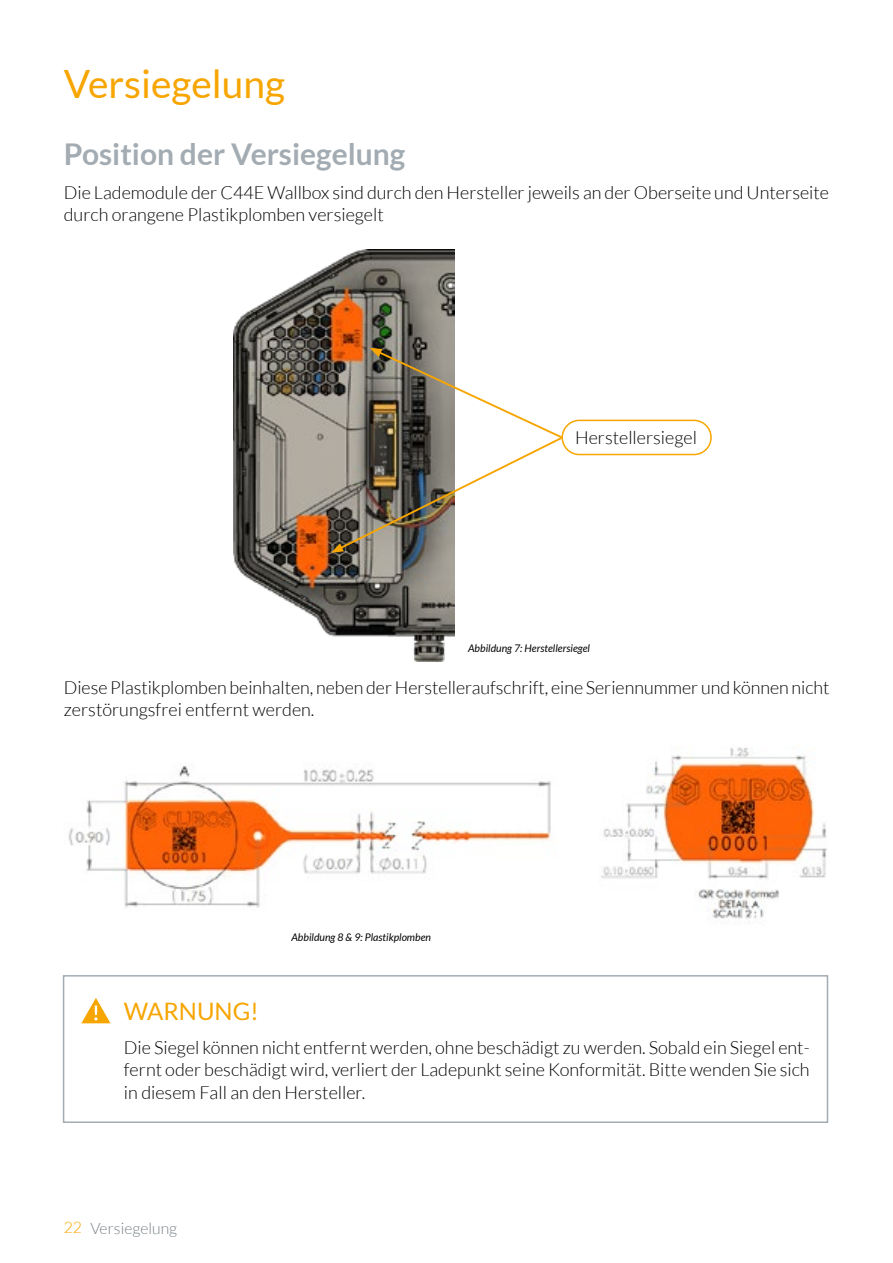
<style>
.page{position:relative;width:893px;height:1263px;background:#fff}
.page>*{position:absolute;margin:0;border:0;box-sizing:border-box;transform-origin:0 0}
.t1{font:39px "Lato";color:#f7a500}
.t2{font:700 30px "Lato";color:#a3acb2}
.t3{font:24px "Lato";color:#f7a500}
.t4{font:300 18px/22.5px "Lato";color:#000}
.t5{font:300 15.75px "Lato";color:#768085}
.t6{font:italic 10.5px "Lato";color:#000}
.s1{color:#f7a500}
</style>
<div class="page">
<img style="left:234px;top:249px;width:220px;height:413px">
<svg style="left:81px;top:998px;width:30px;height:25px"></svg>
<div style="left:63px;top:975px;width:765px;height:148px;border:2px solid #a3acb2"></div>
<div style="left:561px;top:420px;width:151px;height:35px;border:2px solid #f7a500;border-radius:17px"></div>
<svg style="left:331px;top:348px;width:234px;height:205px"></svg>
<img style="left:69px;top:766px;width:482px;height:142px">
<img style="left:601px;top:747px;width:226px;height:175px">
<h1 class="t1" style="left:64px;top:62px;width:223px">Versiegelung</h1>
<h2 class="t2" style="left:64px;top:137px;width:343px">Position der Versiegelung</h2>
<p class="t4" style="left:64px;top:181px;width:767px">Die Lademodule der C44E Wallbox sind durch den Hersteller jeweils an der Oberseite und Unterseite durch orangene Plastikplomben versiegelt</p>
<p class="t4" style="left:575px;top:426px;width:123px">Herstellersiegel</p>
<p class="t6" style="left:468px;top:642px;width:123px">Abbildung 7: Herstellersiegel</p>
<p class="t4" style="left:64px;top:676px;width:767px">Diese Plastikplomben beinhalten, neben der Herstelleraufschrift, eine Seriennummer und können nicht zerstörungsfrei entfernt werden.</p>
<p class="t6" style="left:291px;top:932px;width:141px">Abbildung 8 &amp; 9: Plastikplomben</p>
<h3 class="t3" style="left:124px;top:998px;width:136px">WARNUNG!</h3>
<p class="t4" style="left:124px;top:1036px;width:687px;text-align:justify">Die Siegel können nicht entfernt werden, ohne beschädigt zu werden. Sobald ein Siegel ent&shy;fernt oder beschädigt wird, verliert der Ladepunkt seine Konformität. Bitte wenden Sie sich in diesem Fall an den Hersteller.</p>
<p class="t5" style="left:64px;top:1220px;width:115px"><span class="s1">22</span> Versiegelung</p>
</div>
